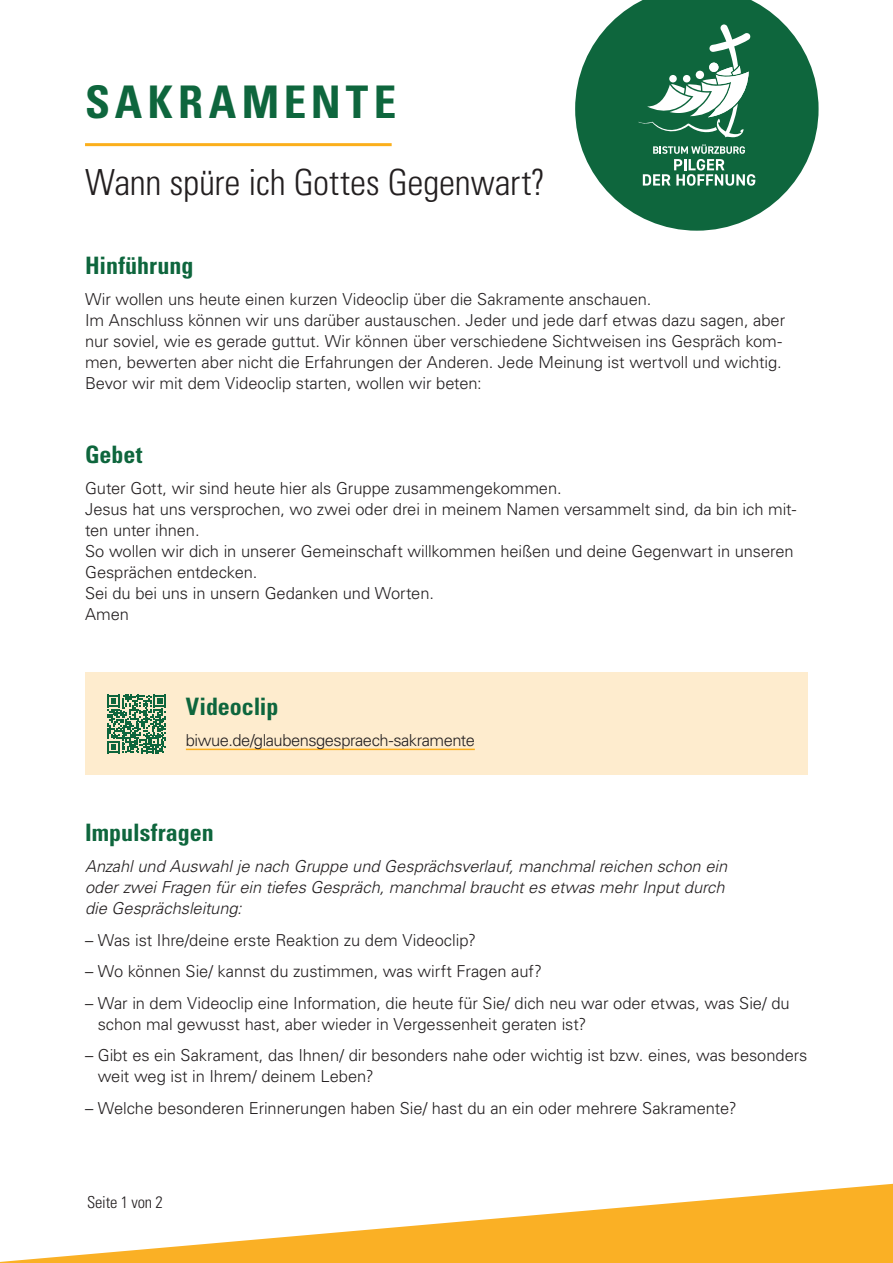
<style>
.page{position:relative;width:893px;height:1263px;background:#fff}
.page>*{position:absolute;margin:0;border:0;box-sizing:border-box;transform-origin:0 0}
.t1{font:700 condensed 45px "Univers LT Std";letter-spacing:.115em;color:#0e663d}
.H1_2{font:300 condensed 36px "Univers LT Std";letter-spacing:-.01em;color:#231f20}
.t2{font:700 condensed 24px "Univers LT Std";color:#0e663d}
.Fließtext{font:300 16.5px/21px "Univers LT Std";letter-spacing:-.005em;color:#231f20}
.Kursiv{font:italic 300 16.5px/21px "Univers LT Std";color:#231f20}
.Fließtext-2{font:300 16.5px "Univers LT Std";letter-spacing:-.03em;color:#231f20}
.t3{font:300 condensed 16.5px "Univers LT Std";letter-spacing:-.01em;color:#231f20}
</style>
<div class="page">
<svg style="left:0;top:1183px;width:893px;height:80px"></svg>
<div style="left:85px;top:673px;width:723px;height:102px;background:#feecce"></div>
<hr style="left:85px;top:143px;width:307px;height:3px;background:#fbaf1b">
<hr style="left:186px;top:749px;width:289px;height:1px;background:#fbaf1b">
<svg style="left:575px;top:0;width:244px;height:231px;fill:#0e663d"></svg>
<svg style="left:107px;top:695px;width:59px;height:58px"></svg>
<svg style="left:638px;top:24px;width:113px;height:114px"></svg>
<svg style="left:643px;top:144px;width:112px;height:42px;background:#4e8e70"></svg>
<h1 class="t1" style="left:85px;top:74px;width:313px">SAKRAMENTE</h1>
<p class="H1_2" style="left:85px;top:161px;width:462px">Wann spüre ich Gottes Gegenwart?</p>
<h2 class="t2" style="left:85px;top:251px;width:110px">Hinführung</h2>
<p class="Fließtext" style="left:85px;top:289px;width:568px">Wir wollen uns heute einen kurzen Videoclip über die Sakramente anschauen.</p>
<p class="Fließtext" style="left:85px;top:310px;width:702px">Im Anschluss können wir uns darüber austauschen. Jeder und jede darf etwas dazu sagen, aber nur soviel, wie es gerade guttut. Wir können über verschiedene Sichtweisen ins Gespräch kom&shy;men, bewerten aber nicht die Erfahrungen der Anderen. Jede Meinung ist wertvoll und wichtig.</p>
<p class="Fließtext" style="left:85px;top:373px;width:398px">Bevor wir mit dem Videoclip starten, wollen wir beten:</p>
<h2 class="t2" style="left:85px;top:440px;width:59px">Gebet</h2>
<p class="Fließtext" style="left:85px;top:478px;width:478px">Guter Gott, wir sind heute hier als Gruppe zusammengekommen.</p>
<p class="Fließtext" style="left:85px;top:499px;width:713px">Jesus hat uns versprochen, wo zwei oder drei in meinem Namen versammelt sind, da bin ich mit&shy;ten unter ihnen.</p>
<p class="Fließtext" style="left:85px;top:541px;width:710px">So wollen wir dich in unserer Gemeinschaft willkommen heißen und deine Gegenwart in unseren<br>Gesprächen entdecken.</p>
<p class="Fließtext" style="left:85px;top:583px;width:350px">Sei du bei uns in unsern Gedanken und Worten.</p>
<p class="Fließtext" style="left:85px;top:604px;width:46px">Amen</p>
<h2 class="t2" style="left:186px;top:692px;width:94px">Videoclip</h2>
<p class="Fließtext-2" style="left:186px;top:730px;width:290px">biwue.de/glaubensgespraech-sakramente</p>
<h2 class="t2" style="left:85px;top:818px;width:130px">Impulsfragen</h2>
<p class="Kursiv" style="left:85px;top:856px;width:644px">Anzahl und Auswahl je nach Gruppe und Gesprächsverlauf, manchmal reichen schon ein oder zwei Fragen für ein tiefes Gespräch, manchmal braucht es etwas mehr Input durch die Gesprächsleitung:</p>
<p class="Fließtext" style="left:85px;top:929px;width:392px">– Was ist Ihre/deine erste Reaktion zu dem Videoclip?</p>
<p class="Fließtext" style="left:85px;top:961px;width:459px">– Wo können Sie/ kannst du zustimmen, was wirft Fragen auf?</p>
<p class="Fließtext" style="left:98px;top:992px;width:693px;text-indent:-13px">– War in dem Videoclip eine Information, die heute für Sie/ dich neu war oder etwas, was Sie/ du schon mal gewusst hast, aber wieder in Vergessenheit geraten ist?</p>
<p class="Fließtext" style="left:98px;top:1045px;width:711px;text-indent:-13px">– Gibt es ein Sakrament, das Ihnen/ dir besonders nahe oder wichtig ist bzw. eines, was besonders weit weg ist in Ihrem/ deinem Leben?</p>
<p class="Fließtext" style="left:85px;top:1097px;width:653px">– Welche besonderen Erinnerungen haben Sie/ hast du an ein oder mehrere Sakramente?</p>
<p class="t3" style="left:87px;top:1193px;width:77px">Seite 1 von 2</p>
</div>
